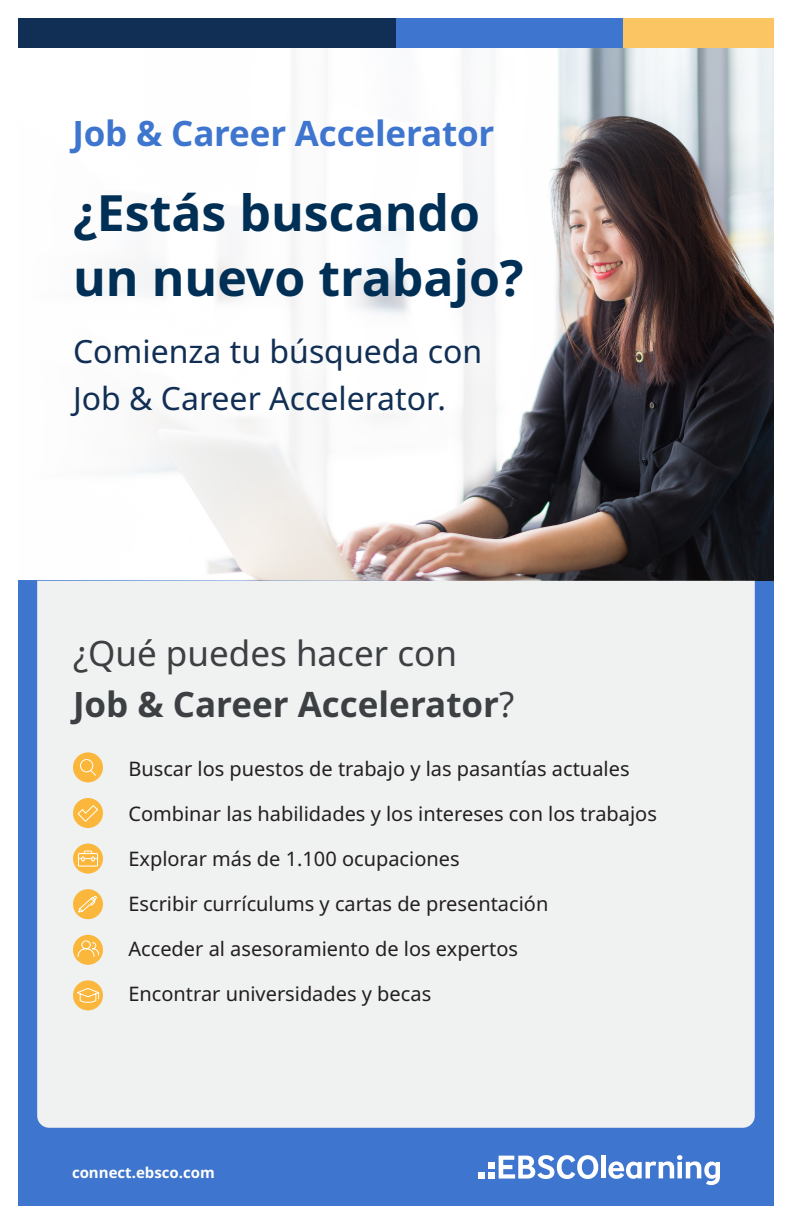
<style>
.page{position:relative;width:792px;height:1224px;background:#fff}
.page>*{position:absolute;margin:0;border:0;box-sizing:border-box;transform-origin:0 0}
.t1{font:700 50px/65px "Noto Sans";color:#002f56}
.t2{font:700 35px/51px "Noto Sans";color:#3c4042}
.t3{font:700 35px "Noto Sans";letter-spacing:-.005em;color:#3e75ce}
.t4{font:32px "Noto Sans";color:#112f54}
.t5{font:20px "Noto Sans";color:#231f20}
.t6{font:700 15px "Noto Sans";color:#fff}
.s1{font-weight:400}
</style>
<div class="page">
<div style="left:18px;top:581px;width:756px;height:625px;background:#3e75ce"></div>
<img style="left:18px;top:48px;width:756px;height:533px">
<div style="left:18px;top:18px;width:378px;height:30px;background:#112f54"></div>
<div style="left:396px;top:18px;width:227px;height:30px;background:#3e75ce"></div>
<div style="left:623px;top:18px;width:151px;height:30px;background:#fbc563"></div>
<div style="left:37px;top:581px;width:718px;height:547px;background:#f0f1f1"></div>
<div style="left:73px;top:752px;width:30px;height:30px;background:#fab73c;border-radius:50%"></div>
<div style="left:73px;top:798px;width:30px;height:30px;background:#fab73c;border-radius:50%"></div>
<div style="left:73px;top:844px;width:30px;height:30px;background:#fab73c;border-radius:50%"></div>
<div style="left:73px;top:889px;width:30px;height:30px;background:#fab73c;border-radius:50%"></div>
<div style="left:73px;top:935px;width:30px;height:30px;background:#fab73c;border-radius:50%"></div>
<div style="left:73px;top:980px;width:30px;height:30px;background:#fab73c;border-radius:50%"></div>
<svg style="left:80px;top:759px;width:16px;height:17px"></svg>
<svg style="left:75px;top:987px;width:26px;height:16px"></svg>
<svg style="left:78px;top:895px;width:19px;height:18px"></svg>
<svg style="left:77px;top:940px;width:23px;height:17px"></svg>
<svg style="left:77px;top:850px;width:22px;height:17px"></svg>
<svg style="left:77px;top:805px;width:21px;height:17px"></svg>
<svg style="left:499px;top:1155px;width:100px;height:24px"></svg>
<div style="left:601px;top:1155px;width:5px;height:23px;background:#fff"></div>
<svg style="left:608px;top:1155px;width:112px;height:30px"></svg>
<div style="left:488px;top:1172px;width:7px;height:7px;background:#fff"></div>
<div style="left:478px;top:1172px;width:7px;height:7px;background:#fff"></div>
<div style="left:488px;top:1162px;width:7px;height:7px;background:#fff"></div>
<p class="t3" style="left:72px;top:108px;width:424px">Job &amp; Career Accelerator</p>
<p class="t1" style="left:73px;top:182px;width:452px">¿Estás buscando un nuevo trabajo?</p>
<p class="t4" style="left:73px;top:329px;width:411px">Comienza tu búsqueda con</p>
<p class="t4" style="left:73px;top:376px;width:375px">Job &amp; Career Accelerator.</p>
<p class="t2" style="left:73px;top:629px;width:443px"><span class="s1">¿Qué puedes hacer con<br></span>Job &amp; Career Accelerator<span class="s1">?</span></p>
<p class="t5" style="left:128px;top:755px;width:503px">Buscar los puestos de trabajo y las pasantías actuales</p>
<p class="t5" style="left:128px;top:800px;width:530px">Combinar las habilidades y los intereses con los trabajos</p>
<p class="t5" style="left:128px;top:845px;width:333px">Explorar más de 1.100 ocupaciones</p>
<p class="t5" style="left:128px;top:890px;width:422px">Escribir currículums y cartas de presentación</p>
<p class="t5" style="left:128px;top:935px;width:391px">Acceder al asesoramiento de los expertos</p>
<p class="t5" style="left:128px;top:980px;width:304px">Encontrar universidades y becas</p>
<p class="t6" style="left:72px;top:1162px;width:144px">connect.ebsco.com</p>
</div>
